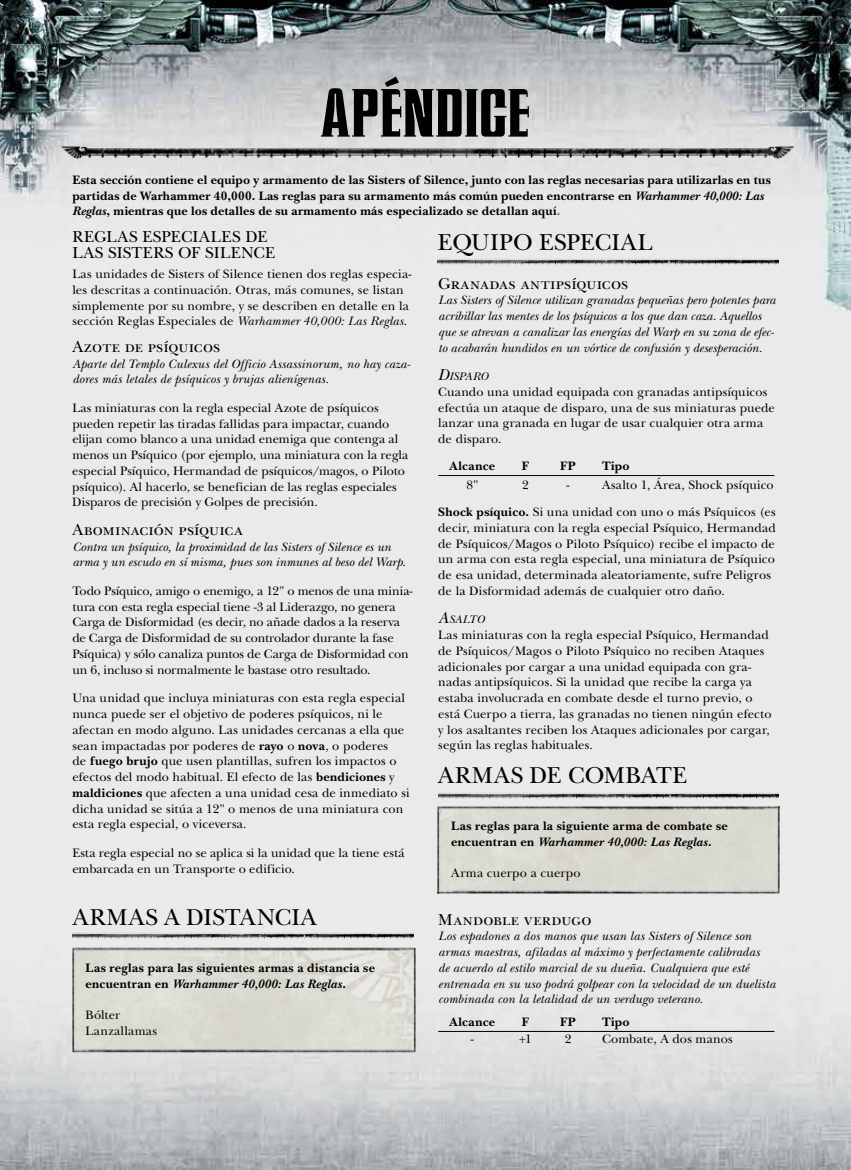
<style>
.page{position:relative;width:851px;height:1170px;background:#fff}
.page>*{position:absolute;margin:0;border:0;box-sizing:border-box;transform-origin:0 0}
.t1{font:700 64.5px "Redeye Serif";letter-spacing:.005em;color:#000}
.t2{font:24px "New Baskerville Std";letter-spacing:.01em;color:#000}
.t3{font:16.5px/15.8px "New Baskerville Std";letter-spacing:.01em;color:#000}
.t4{font:16.5px "New Baskerville Std";letter-spacing:-.01em;color:#000}
.t5{font:12.75px/15.8px "New Baskerville Std";letter-spacing:.005em;color:#000}
.t6{font:italic 12.75px/15.8px "New Baskerville Std";letter-spacing:.005em;color:#000}
.t7{font:700 12.75px/15.8px "New Baskerville Std";letter-spacing:.02em;color:#000}
.t8{font:12.75px/15.8px "New Baskerville Std";letter-spacing:-.02em;color:#000}
.t9{font:italic 11.55px "New Baskerville Std";letter-spacing:.005em;color:#000}
.s1{font-style:italic}
.s2{color:#418924}
.s3{font-weight:700}
.s4{font-size:16.5px}
</style>
<div class="page">
<img style="left:0;top:0;width:850px;height:1169px">
<img style="left:27px;top:137px;width:796px;height:31px">
<img style="left:73px;top:928px;width:340px;height:12px">
<img style="left:72px;top:944px;width:342px;height:107px">
<img style="left:73px;top:948px;width:342px;height:104px">
<img style="left:437px;top:254px;width:341px;height:13px">
<img style="left:438px;top:788px;width:340px;height:12px">
<img style="left:437px;top:803px;width:342px;height:3px">
<img style="left:437px;top:806px;width:342px;height:87px">
<hr style="left:438px;top:475px;width:336px;height:1px;background:#000">
<hr style="left:438px;top:1030px;width:336px;height:1px;background:#000">
<h1 class="t1" style="left:321px;top:77px;width:211px">APÉNDICE</h1>
<p class="t7" style="left:72px;top:172px;width:699px">Esta sección contiene el equipo y armamento de las Sisters of Silence, junto con las reglas necesarias para utilizarlas en tus partidas de Warhammer 40,000. Las reglas para su armamento más común pueden encontrarse en <span class="s1">Warhammer 40,000: Las<br>Reglas</span>, mientras que los detalles de su armamento más especializado se detallan aquí<span class="s2">.</span></p>
<p class="t3" style="left:72px;top:229px;width:204px">REGLAS ESPECIALES DE<br>LAS SISTERS OF SILENCE</p>
<p class="t5" style="left:72px;top:266px;width:341px">Las unidades de Sisters of Silence tienen dos reglas especia&shy;les descritas a continuación. Otras, más comunes, se listan simplemente por su nombre, y se describen en detalle en la sección Reglas Especiales de <span class="s1">Warhammer 40,000: Las Reglas</span>.</p>
<p class="t3" style="left:72px;top:338px;width:150px">Azote de psíquicos</p>
<p class="t6" style="left:72px;top:355px;width:340px">Aparte del Templo Culexus del Officio Assassinorum, no hay caza&shy;dores más letales de psíquicos y brujas alienígenas.</p>
<p class="t5" style="left:72px;top:400px;width:337px">Las miniaturas con la regla especial Azote de psíquicos pueden repetir las tiradas fallidas para impactar, cuando elijan como blanco a una unidad enemiga que contenga al menos un Psíquico (por ejemplo, una miniatura con la regla especial Psíquico, Hermandad de psíquicos/magos, o Piloto psíquico). Al hacerlo, se benefician de las reglas especiales Disparos de precisión y Golpes de precisión.</p>
<p class="t4" style="left:72px;top:520px;width:172px">Abominación psíquica</p>
<p class="t6" style="left:72px;top:538px;width:335px">Contra un psíquico, la proximidad de las Sisters of Silence es un arma y un escudo en sí misma, pues son inmunes al beso del Warp.</p>
<p class="t8" style="left:72px;top:583px;width:342px">Todo Psíquico, amigo o enemigo, a 12" o menos de una minia&shy;tura con esta regla especial tiene -3 al Liderazgo, no genera Carga de Disformidad (es decir, no añade dados a la reserva de Carga de Disformidad de su controlador durante la fase Psíquica) y sólo canaliza puntos de Carga de Disformidad con un 6, incluso si normalmente le bastase otro resultado.</p>
<p class="t5" style="left:72px;top:690px;width:339px">Una unidad que incluya miniaturas con esta regla especial nunca puede ser el objetivo de poderes psíquicos, ni le afectan en modo alguno. Las unidades cercanas a ella que sean impactadas por poderes de <span class="s3">rayo</span> o <span class="s3">nova</span>, o poderes<br>de <span class="s3">fuego brujo</span> que usen plantillas, sufren los impactos o efectos del modo habitual. El efecto de las <span class="s3">bendiciones</span> y <span class="s3">maldiciones</span> que afecten a una unidad cesa de inmediato si dicha unidad se sitúa a 12" o menos de una miniatura con esta regla especial, o viceversa.</p>
<p class="t5" style="left:72px;top:844px;width:334px">Esta regla especial no se aplica si la unidad que la tiene está embarcada en un Transporte o edificio.</p>
<h2 class="t2" style="left:73px;top:902px;width:245px">ARMAS A DISTANCIA</h2>
<p class="t7" style="left:86px;top:959px;width:291px">Las reglas para las siguientes armas a distancia se encuentran en <span class="s1">Warhammer 40,000: Las Reglas</span>.</p>
<p class="t5" style="left:86px;top:1007px;width:73px">Bólter<br>Lanzallamas</p>
<h2 class="t2" style="left:438px;top:228px;width:216px">EQUIPO ESPECIAL</h2>
<p class="t3" style="left:438px;top:275px;width:192px">Granadas antipsíquicos</p>
<p class="t6" style="left:438px;top:292px;width:339px">Las Sisters of Silence utilizan granadas pequeñas pero potentes para acribillar las mentes de los psíquicos a los que dan caza. Aquellos que se atrevan a canalizar las energías del Warp en su zona de efec&shy;to acabarán hundidos en un vórtice de confusión y desesperación.</p>
<p class="t9" style="left:438px;top:370px;width:51px"><span class="s4">D</span>ISPARO</p>
<p class="t5" style="left:438px;top:384px;width:338px">Cuando una unidad equipada con granadas antipsíquicos efectúa un ataque de disparo, una de sus miniaturas puede lanzar una granada en lugar de usar cualquier otra arma de disparo.</p>
<p class="t7" style="left:449px;top:458px;width:47px">Alcance</p>
<p class="t7" style="left:522px;top:458px;width:9px">F</p>
<p class="t7" style="left:560px;top:458px;width:17px">FP</p>
<p class="t7" style="left:602px;top:458px;width:29px">Tipo</p>
<p class="t5" style="left:466px;top:477px;width:13px">8"</p>
<p class="t5" style="left:522px;top:477px;width:8px">2</p>
<p class="t5" style="left:566px;top:477px;width:5px">-</p>
<p class="t5" style="left:438px;top:471px;width:339px;line-height:27px;text-align:right">Asalto 1, Área, Shock psíquico<br><span class="s3">Shock psíquico.</span> Si una unidad con uno o más Psíquicos (es</p>
<p class="t5" style="left:438px;top:520px;width:339px">decir, miniatura con la regla especial Psíquico, Hermandad de Psíquicos/Magos o Piloto Psíquico) recibe el impacto de un arma con esta regla especial, una miniatura de Psíquico de esa unidad, determinada aleatoriamente, sufre Peligros de la Disformidad además de cualquier otro daño.</p>
<p class="t9" style="left:438px;top:613px;width:48px"><span class="s4">A</span>SALTO</p>
<p class="t5" style="left:438px;top:627px;width:335px">Las miniaturas con la regla especial Psíquico, Hermandad de Psíquicos/Magos o Piloto Psíquico no reciben Ataques adicionales por cargar a una unidad equipada con gra&shy;nadas antipsíquicos. Si la unidad que recibe la carga ya estaba involucrada en combate desde el turno previo, o está Cuerpo a tierra, las granadas no tienen ningún efecto y los asaltantes reciben los Ataques adicionales por cargar, según las reglas habituales.</p>
<h2 class="t2" style="left:438px;top:761px;width:251px">ARMAS DE COMBATE</h2>
<p class="t7" style="left:451px;top:818px;width:278px">Las reglas para la siguiente arma de combate se encuentran en <span class="s1">Warhammer 40,000: Las Reglas</span>.</p>
<p class="t5" style="left:451px;top:865px;width:131px">Arma cuerpo a cuerpo</p>
<p class="t3" style="left:438px;top:911px;width:155px">Mandoble verdugo</p>
<p class="t6" style="left:438px;top:928px;width:338px">Los espadones a dos manos que usan las Sisters of Silence son armas maestras, afiladas al máximo y perfectamente calibradas<br>de acuerdo al estilo marcial de su dueña. Cualquiera que esté entrenada en su uso podrá golpear con la velocidad de un duelista combinada con la letalidad de un verdugo veterano.</p>
<p class="t7" style="left:449px;top:1014px;width:47px">Alcance</p>
<p class="t7" style="left:522px;top:1014px;width:9px">F</p>
<p class="t7" style="left:560px;top:1014px;width:17px">FP</p>
<p class="t7" style="left:602px;top:1014px;width:29px">Tipo</p>
<p class="t5" style="left:470px;top:1031px;width:5px">-</p>
<p class="t5" style="left:519px;top:1031px;width:14px">+1</p>
<p class="t5" style="left:564px;top:1031px;width:8px">2</p>
<p class="t5" style="left:602px;top:1031px;width:132px">Combate, A dos manos</p>
</div>
